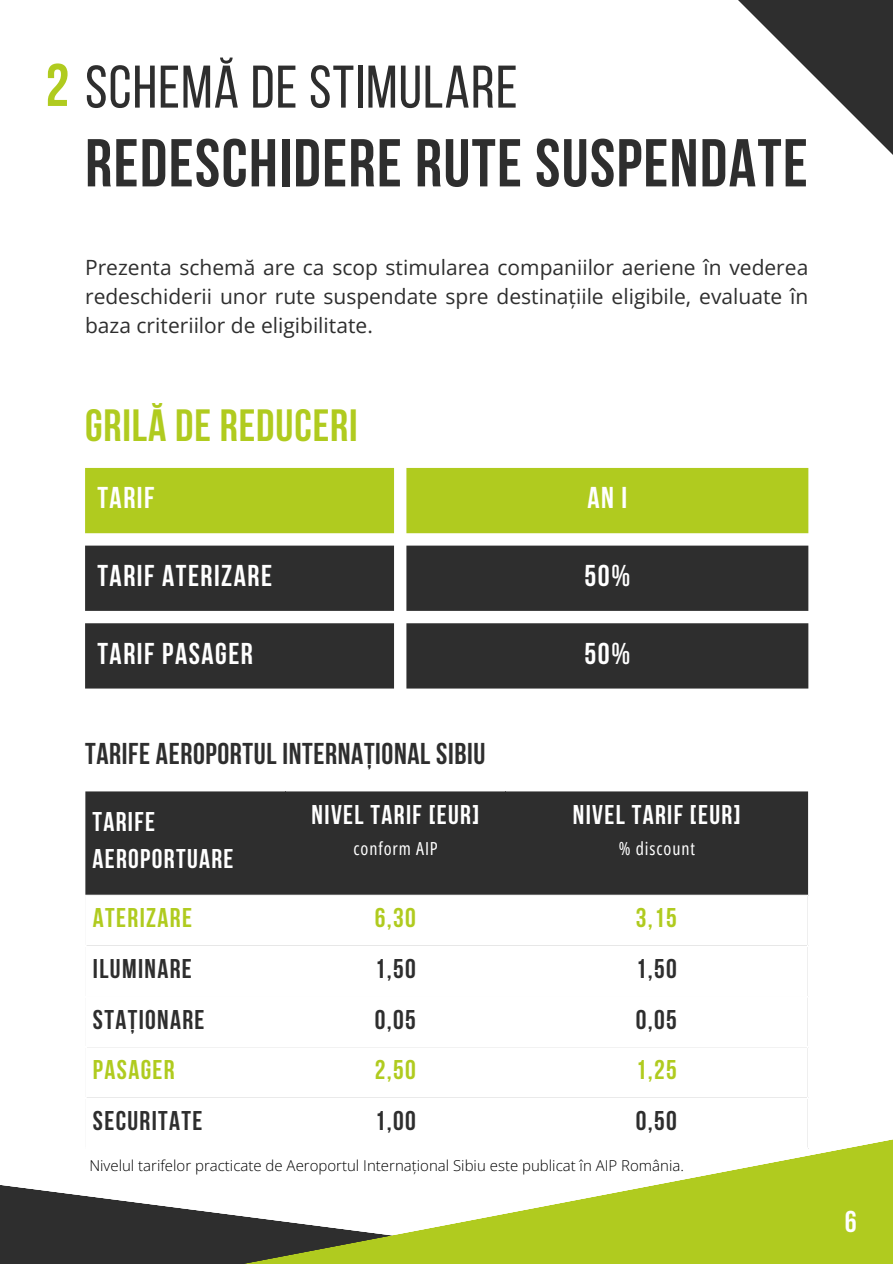
<style>
.page{position:relative;width:893px;height:1264px;background:#fff}
.page>*{position:absolute;margin:0;border:0;box-sizing:border-box;transform-origin:0 0}
.t1{font:700 67.5px "Bebas Neue";letter-spacing:.02em;color:#2e2e2e}
.t2{font:60px "Bebas Neue";letter-spacing:.02em;color:#2e2e2e}
.t3{font:700 45px "Bebas Neue";letter-spacing:.02em;color:#b0cb1f}
.t4{font:700 30px "Bebas Neue";letter-spacing:.05em;color:#fff}
.t5{font:700 30px "Bebas Neue";letter-spacing:.02em;color:#2e2e2e}
.t6{font:700 27px "Bebas Neue";letter-spacing:.05em;color:#2e2e2e}
.t7{font:700 27px/37.2px "Bebas Neue";letter-spacing:.05em;color:#fff}
.t8{font:700 27px "Bebas Neue";letter-spacing:.05em;color:#b0cb1f}
.t9{font:21px/29.2px "Open Sans";color:#2e2e2e;text-align:justify}
.t10{font:18px "Open Sans Condensed";letter-spacing:.05em;color:#fff}
.t11{font:300 15px "Open Sans";color:#000}
.s1{font-weight:700;color:#b0cb1f}
</style>
<div class="page">
<div style="left:0;top:1185px;width:57px;height:78px;background:#2e2e2e"></div>
<svg style="left:57px;top:1139px;width:835px;height:124px"></svg>
<svg style="left:738px;top:0;width:154px;height:154px"></svg>
<div style="left:85px;top:468px;width:723px;height:65px;background:#b0cb1f"></div>
<svg style="left:85px;top:545px;width:723px;height:143px;background:#444"></svg>
<div style="left:85px;top:791px;width:723px;height:103px;background:#2e2e2e"></div>
<svg style="left:86px;top:1047px;width:721px;height:100px"></svg>
<hr style="left:85px;top:895px;width:1px;height:252px;background:#fff">
<hr style="left:807px;top:895px;width:1px;height:252px;background:#fff">
<hr style="left:85px;top:1097px;width:723px;height:1px;background:#fff">
<hr style="left:85px;top:1147px;width:723px;height:2px;background:#fff">
<h2 class="t2" style="left:45px;top:63px;width:473px"><span class="s1">2</span> SCHEMĂ DE STIMULARE</h2>
<h1 class="t1" style="left:85px;top:136px;width:724px">REDESCHIDERE RUTE SUSPENDATE</h1>
<p class="t9" style="left:85px;top:252px;width:724px">Prezenta schemă are ca scop stimularea companiilor aeriene în vederea redeschiderii unor rute suspendate spre destinațiile eligibile, evaluate în baza criteriilor de eligibilitate.</p>
<h3 class="t3" style="left:85px;top:407px;width:274px">GRILĂ DE REDUCERI</h3>
<h3 class="t4" style="left:97px;top:486px;width:58px">TARIF</h3>
<h3 class="t4" style="left:587px;top:486px;width:41px">ANI</h3>
<h3 class="t4" style="left:97px;top:563px;width:176px">TARIF ATERIZARE</h3>
<h3 class="t4" style="left:584px;top:563px;width:47px">50%</h3>
<h3 class="t4" style="left:97px;top:641px;width:157px">TARIF PASAGER</h3>
<h3 class="t4" style="left:584px;top:641px;width:47px">50%</h3>
<h3 class="t5" style="left:85px;top:741px;width:402px">TARIFE AEROPORTUL INTERNAȚIONAL SIBIU</h3>
<p class="t7" style="left:92px;top:805px;width:143px">TARIFE<br>AEROPORTUARE</p>
<p class="t7" style="left:311px;top:798px;width:169px">NIVEL TARIF [EUR]</p>
<p class="t10" style="left:353px;top:836px;width:86px">conform AIP</p>
<p class="t7" style="left:573px;top:798px;width:169px">NIVEL TARIF [EUR]</p>
<p class="t10" style="left:618px;top:836px;width:78px">% discount</p>
<p class="t8" style="left:93px;top:907px;width:101px">ATERIZARE</p>
<p class="t8" style="left:375px;top:907px;width:43px">6,30</p>
<p class="t8" style="left:635px;top:907px;width:43px">3,15</p>
<p class="t6" style="left:93px;top:957px;width:100px">ILUMINARE</p>
<p class="t6" style="left:375px;top:957px;width:43px">1,50</p>
<p class="t6" style="left:635px;top:957px;width:43px">1,50</p>
<p class="t6" style="left:93px;top:1008px;width:113px">STAȚIONARE</p>
<p class="t6" style="left:375px;top:1008px;width:43px">0,05</p>
<p class="t6" style="left:635px;top:1008px;width:43px">0,05</p>
<p class="t8" style="left:93px;top:1059px;width:83px">PASAGER</p>
<p class="t8" style="left:375px;top:1059px;width:43px">2,50</p>
<p class="t8" style="left:635px;top:1059px;width:43px">1,25</p>
<p class="t6" style="left:93px;top:1109px;width:111px">SECURITATE</p>
<p class="t6" style="left:375px;top:1109px;width:43px">1,00</p>
<p class="t6" style="left:635px;top:1109px;width:43px">0,50</p>
<p class="t11" style="left:89px;top:1155px;width:596px">Nivelul tarifelor practicate de Aeroportul Internațional Sibiu este publicat în AIP România.</p>
<h3 class="t4" style="left:844px;top:1209px;width:13px">6</h3>
</div>
